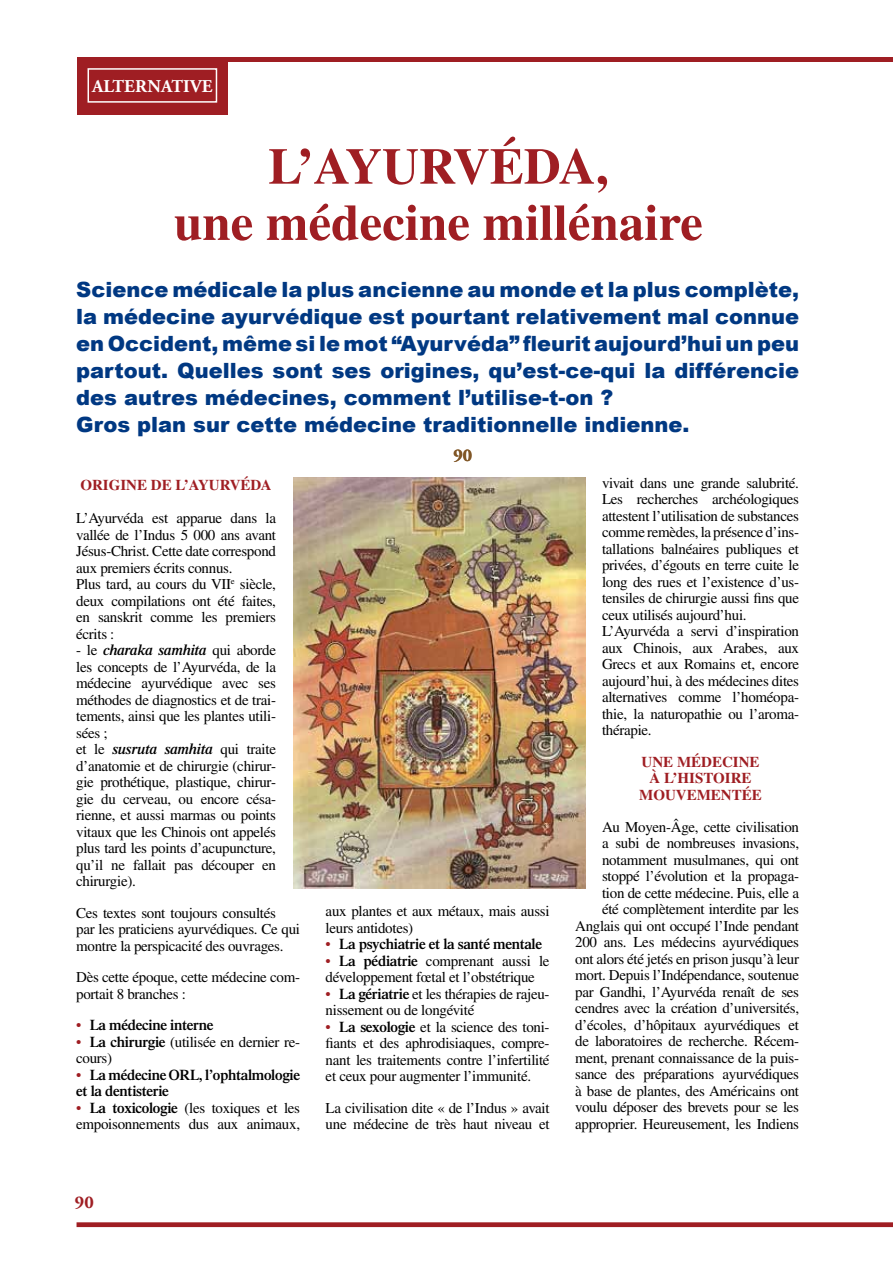
<style>
.page{position:relative;width:893px;height:1263px;background:#fff}
.page>*{position:absolute;margin:0;border:0;box-sizing:border-box;transform-origin:0 0}
.t1{font:700 51px/56.2px "Times LT Std";color:#9f1e23;text-align:center}
.t2{font:900 21px/27px "Arial";color:#003882}
.t3{font:700 18px "Adobe Garamond Pro";letter-spacing:.015em;color:#fff}
.t4{font:700 18px "Adobe Garamond Pro";color:#9f1e23}
.t5{font:700 18px "Adobe Garamond Pro";color:#805626}
.t6{font:15px/16.5px "Times LT Std";letter-spacing:-.02em;color:#000}
.t7{font:600 15px/16.5px "Times LT Std";letter-spacing:-.02em;color:#000}
.t8{font:700 15px "Times LT Std";color:#9f1e23}
.s1{font-weight:600;font-style:italic}
.s2{font-weight:400;color:#9f1e23}
.s3{color:#9f1e23}
.s4{font-weight:600}
</style>
<div class="page">
<div style="left:77px;top:59px;width:151px;height:55px;background:#9f1e23"></div>
<hr style="left:77px;top:57px;width:816px;height:4px;background:#9f1e23">
<div style="left:88px;top:68px;width:129px;height:35px;border:2px solid #fff"></div>
<svg style="left:77px;top:1222px;width:816px;height:5px;background:#a52c31"></svg>
<img style="left:293px;top:478px;width:292px;height:410px">
<p class="t3" style="left:92px;top:76px;width:122px">ALTERNATIVE</p>
<h1 class="t1" style="left:174px;top:137px;width:530px">L’AYURVÉDA,<br>UNE MÉDECINE MILLÉNAIRE</h1>
<p class="t2" style="left:76px;top:276px;width:724px">Science médicale la plus ancienne au monde et la plus complète, la médecine ayurvédique est pourtant relativement mal connue en Occident, même si le mot “Ayurvéda” fleurit aujourd’hui un peu partout. Quelles sont ses origines, qu’est-ce-qui la différencie des autres médecines, comment l’utilise-t-on ?<br>Gros plan sur cette médecine traditionnelle indienne.</p>
<p class="t8" style="left:80px;top:476px;width:130px">ORIGINE DE L’AYURV</p>
<p class="t8" style="left:241px;top:476px;width:22px">ÉDA</p>
<p class="t6" style="left:76px;top:510px;width:201px">L’Ayurvéda est apparue dans la vallée de l’Indus 5 000 ans avant<br>Jésus-Christ. Cette date correspond aux premiers écrits connus.<br>Plus tard, au cours du VII<sup>e</sup> siècle, deux compilations ont été faites, en sanskrit comme les premiers écrits :</p>
<p class="t6" style="left:76px;top:642px;width:201px">- le <span class="s1">charaka samhita</span> qui aborde les concepts de l’Ayurvéda, de la médecine ayurvédique avec ses méthodes de diagnostics et de trai&shy;tements, ainsi que les plantes utili&shy;sées ;<br>et le <span class="s1">susruta samhita</span> qui traite d’anatomie et de chirurgie (chirur&shy;gie prothétique, plastique, chirur&shy;gie du cerveau, ou encore césa&shy;rienne, et aussi marmas ou points vitaux que les Chinois ont appelés plus tard les points d’acupuncture, qu’il ne fallait pas découper en chirurgie).</p>
<p class="t6" style="left:76px;top:904px;width:225px">Ces textes sont toujours consultés<br>par les praticiens ayurvédiques. Ce qui montre la perspicacité des ouvrages.</p>
<p class="t6" style="left:76px;top:969px;width:225px">Dès cette époque, cette médecine com&shy;portait 8 branches :</p>
<p class="t7" style="left:76px;top:1016px;width:139px"><span class="s2">•</span> La médecine interne</p>
<p class="t6" style="left:76px;top:1033px;width:225px"><span class="s3">•</span> <span class="s4">La chirurgie</span> (utilisée en dernier re&shy;cours)</p>
<p class="t7" style="left:76px;top:1066px;width:225px"><span class="s2">•</span> La médecine ORL, l’ophtalmologie et la dentisterie</p>
<p class="t6" style="left:76px;top:1099px;width:225px"><span class="s3">•</span> <span class="s4">La toxicologie</span> (les toxiques et les empoisonnements dus aux animaux,</p>
<p class="t4" style="left:75px;top:1192px;width:20px">90</p>
<p class="t5" style="left:453px;top:444px;width:20px">90</p>
<p class="t6" style="left:326px;top:903px;width:225px">aux plantes et aux métaux, mais aussi leurs antidotes)</p>
<p class="t7" style="left:326px;top:935px;width:218px"><span class="s2">•</span> La psychiatrie et la santé mentale</p>
<p class="t6" style="left:326px;top:952px;width:225px"><span class="s3">•</span> <span class="s4">La pédiatrie</span> comprenant aussi le développement fœtal et l’obstétrique</p>
<p class="t6" style="left:326px;top:985px;width:225px"><span class="s3">•</span> <span class="s4">La gériatrie</span> et les thérapies de rajeu&shy;nissement ou de longévité</p>
<p class="t6" style="left:326px;top:1018px;width:225px;text-align:justify"><span class="s3">•</span> <span class="s4">La sexologie</span> et la science des toni&shy;fiants et des aphrodisiaques, compre&shy;nant les traitements contre l’infertilité et ceux pour augmenter l’immunité.</p>
<p class="t6" style="left:326px;top:1099px;width:225px">La civilisation dite « de l’Indus » avait une médecine de très haut niveau et</p>
<p class="t6" style="left:602px;top:475px;width:199px">vivait dans une grande salubrité.<br>Les recherches archéologiques attestent l’utilisation de substances comme remèdes, la présence d’ins&shy;tallations balnéaires publiques et privées, d’égouts en terre cuite le long des rues et l’existence d’us&shy;tensiles de chirurgie aussi fins que ceux utilisés aujourd’hui.<br>L’Ayurvéda a servi d’inspiration aux Chinois, aux Arabes, aux<br>Grecs et aux Romains et, encore aujourd’hui, à des médecines dites alternatives comme l’homéopa&shy;thie, la naturopathie ou l’aroma&shy;thérapie.</p>
<p class="t8" style="left:642px;top:753px;width:101px">UNE MÉDECINE</p>
<p class="t8" style="left:650px;top:769px;width:103px">À L’HISTOIRE</p>
<p class="t8" style="left:639px;top:786px;width:13px">MOUV</p>
<p class="t8" style="left:687px;top:786px;width:77px">EMENTÉE</p>
<p class="t6" style="left:575px;top:818px;width:225px;text-align:right">Au Moyen-Âge, cette civilisation<br>a subi de nombreuses invasions, notamment musulmanes, qui ont stoppé l’évolution et la propaga-<br>tion de cette médecine. Puis, elle a<br>été complètement interdite par les Anglais qui ont occupé l’Inde pendant 200 ans. Les médecins ayurvédiques ont alors été jetés en prison jusqu’à leur mort. Depuis l’Indépendance, soutenue par Gandhi, l’Ayurvéda renaît de ses cendres avec la création d’universités, d’écoles, d’hôpitaux ayurvédiques et de laboratoires de recherche. Récem&shy;ment, prenant connaissance de la puis&shy;sance des préparations ayurvédiques à base de plantes, des Américains ont voulu déposer des brevets pour se les approprier. Heureusement, les Indiens</p>
</div>
